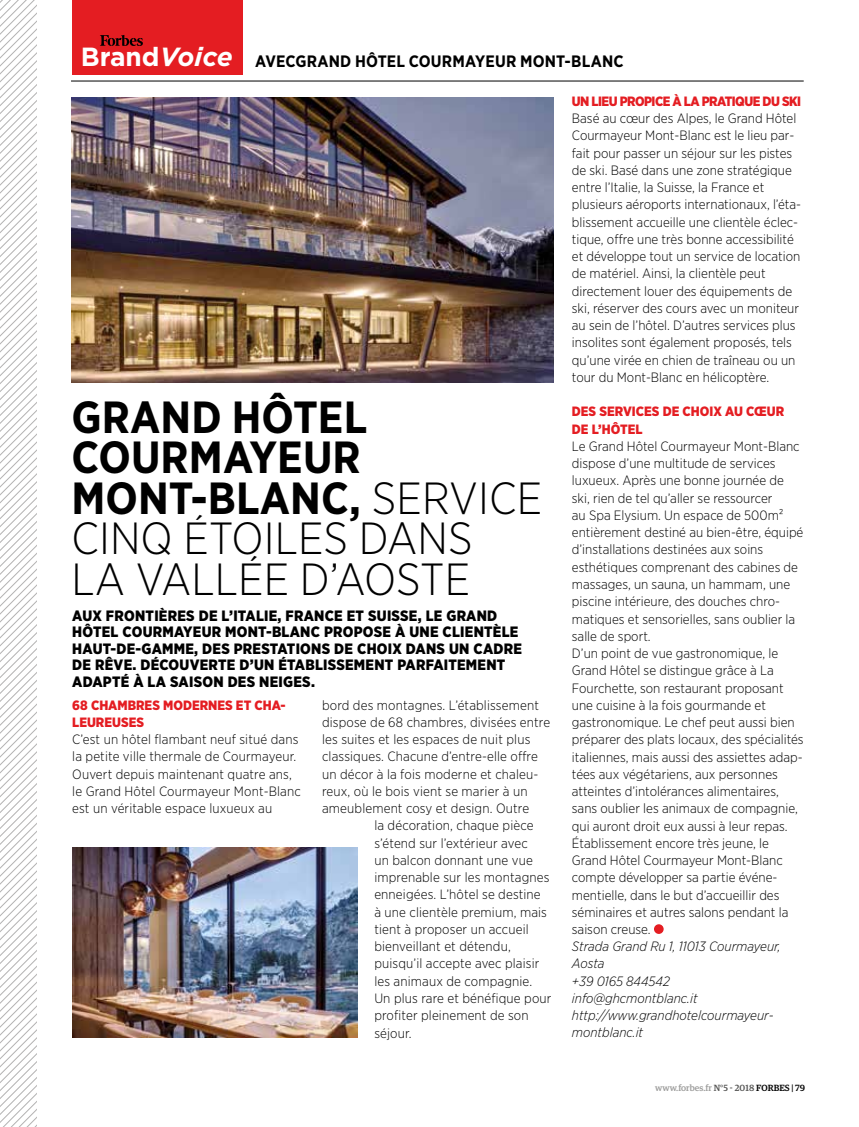
<style>
.page{position:relative;width:859px;height:1127px;background:#fff}
.page>*{position:absolute;margin:0;border:0;box-sizing:border-box;transform-origin:0 0}
.t1{font:300 45px/40.5px "Gotham Narrow";color:#000}
.t2{font:700 16.5px "Gotham Narrow";letter-spacing:.01em;color:#000}
.t3{font:900 15px/16.5px "Gotham Narrow";letter-spacing:.015em;color:#000}
.t4{font:300 13.5px/17.2px "Gotham Narrow";color:#000}
.t5{font:italic 300 13.5px/17.2px "Gotham Narrow";color:#000}
.t6{font:900 13.5px/17.2px "Gotham Narrow";color:#e41d22}
.t7{font:900 13.5px "Gotham Narrow";letter-spacing:-.04em;color:#e41d22}
.t8{font:500 9px "Guardian Egyp";color:#9d9d9c}
.s1{font-family:"Gotham";font-size:26.25px;color:#fff}
.s2{font-family:"Gotham";font-style:italic;font-size:26.25px;color:#fff}
.s3{font-weight:700}
.s4{color:#575756}
.s5{color:#000}
</style>
<div class="page">
<div style="left:72px;top:0;width:170px;height:75px;background:#e41d22"></div>
<svg style="left:100px;top:35px;width:43px;height:11px"></svg>
<hr style="left:71px;top:81px;width:733px;height:1px;background:#000">
<svg style="left:0;top:0;width:37px;height:1127px"></svg>
<div style="left:654px;top:924px;width:10px;height:10px;background:#e41d22;border-radius:50%"></div>
<img style="left:71px;top:98px;width:483px;height:284px">
<img style="left:72px;top:847px;width:285px;height:190px">
<p class="t2" style="left:81px;top:50px;width:544px"><span class="s1">Brand</span><span class="s2">Voice</span> AVECGRAND HÔTEL COURMAYEUR MONT-BLANC</p>
<h1 class="t1" style="left:71px;top:396px;width:472px"><span class="s3">GRAND HÔTEL<br>COURMAYEUR<br>MONT-BLANC,</span> SERVICE<br>CINQ ÉTOILES DANS<br>LA VALLÉE D’AOSTE</h1>
<p class="t3" style="left:72px;top:607px;width:451px">AUX FRONTIÈRES DE L’ITALIE, FRANCE ET SUISSE, LE GRAND HÔTEL COURMAYEUR MONT-BLANC PROPOSE À UNE CLIENTÈLE HAUT-DE-GAMME, DES PRESTATIONS DE CHOIX DANS UN CADRE DE RÊVE. DÉCOUVERTE D’UN ÉTABLISSEMENT PARFAITEMENT ADAPTÉ À LA SAISON DES NEIGES.</p>
<p class="t4" style="left:322px;top:696px;width:230px">bord des montagnes. L’établissement dispose de 68 chambres, divisées entre les suites et les espaces de nuit plus classiques. Chacune d’entre-elle offre un décor à la fois moderne et chaleu&shy;reux, où le bois vient se marier à un ameublement cosy et design. Outre</p>
<p class="t4" style="left:374px;top:817px;width:179px">la décoration, chaque pièce s’étend sur l’extérieur avec<br>un balcon donnant une vue imprenable sur les montagnes enneigées. L’hôtel se destine<br>à une clientèle premium, mais tient à proposer un accueil bienveillant et détendu, puisqu’il accepte avec plaisir les animaux de compagnie.<br>Un plus rare et bénéfique pour profiter pleinement de son séjour.</p>
<p class="t6" style="left:72px;top:696px;width:215px">68 CHAMBRES MODERNES ET CHA-<br>LEUREUSES</p>
<p class="t4" style="left:72px;top:730px;width:230px">C’est un hôtel flambant neuf situé dans la petite ville thermale de Courmayeur.<br>Ouvert depuis maintenant quatre ans, le Grand Hôtel Courmayeur Mont-Blanc est un véritable espace luxueux au</p>
<p class="t7" style="left:572px;top:92px;width:231px">UN LIEU PROPICE À LA PRATIQUE DU SKI</p>
<p class="t4" style="left:572px;top:109px;width:231px">Basé au cœur des Alpes, le Grand Hôtel Courmayeur Mont-Blanc est le lieu par&shy;fait pour passer un séjour sur les pistes de ski. Basé dans une zone stratégique entre l’Italie, la Suisse, la France et plusieurs aéroports internationaux, l’éta&shy;blissement accueille une clientèle éclec&shy;tique, offre une très bonne accessibilité et développe tout un service de location de matériel. Ainsi, la clientèle peut directement louer des équipements de ski, réserver des cours avec un moniteur au sein de l’hôtel. D’autres services plus insolites sont également proposés, tels qu’une virée en chien de traîneau ou un tour du Mont-Blanc en hélicoptère.</p>
<p class="t6" style="left:572px;top:403px;width:214px">DES SERVICES DE CHOIX AU CŒUR<br>DE L’HÔTEL</p>
<p class="t4" style="left:572px;top:437px;width:233px">Le Grand Hôtel Courmayeur Mont-Blanc dispose d’une multitude de services luxueux. Après une bonne journée de ski, rien de tel qu’aller se ressourcer<br>au Spa Elysium. Un espace de 500m² entièrement destiné au bien-être, équipé d’installations destinées aux soins esthétiques comprenant des cabines de massages, un sauna, un hammam, une piscine intérieure, des douches chro&shy;matiques et sensorielles, sans oublier la salle de sport.<br>D’un point de vue gastronomique, le Grand Hôtel se distingue grâce à La Fourchette, son restaurant proposant une cuisine à la fois gourmande et gastronomique. Le chef peut aussi bien préparer des plats locaux, des spécialités italiennes, mais aussi des assiettes adap&shy;tées aux végétariens, aux personnes atteintes d’intolérances alimentaires, sans oublier les animaux de compagnie, qui auront droit eux aussi à leur repas.<br>Établissement encore très jeune, le Grand Hôtel Courmayeur Mont-Blanc compte développer sa partie événe&shy;mentielle, dans le but d’accueillir des séminaires et autres salons pendant la saison creuse.</p>
<p class="t5" style="left:572px;top:937px;width:210px">Strada Grand Ru 1, 11013 Courmayeur,<br>Aosta<br>+39 0165 844542 info@ghcmontblanc.it http://www.grandhotelcourmayeur&shy;montblanc.it</p>
<p class="t8" style="left:655px;top:1082px;width:151px">www.forbes.fr <span class="s4">N°5 - 2018</span> <span class="s5">FORBES | 79</span></p>
</div>
